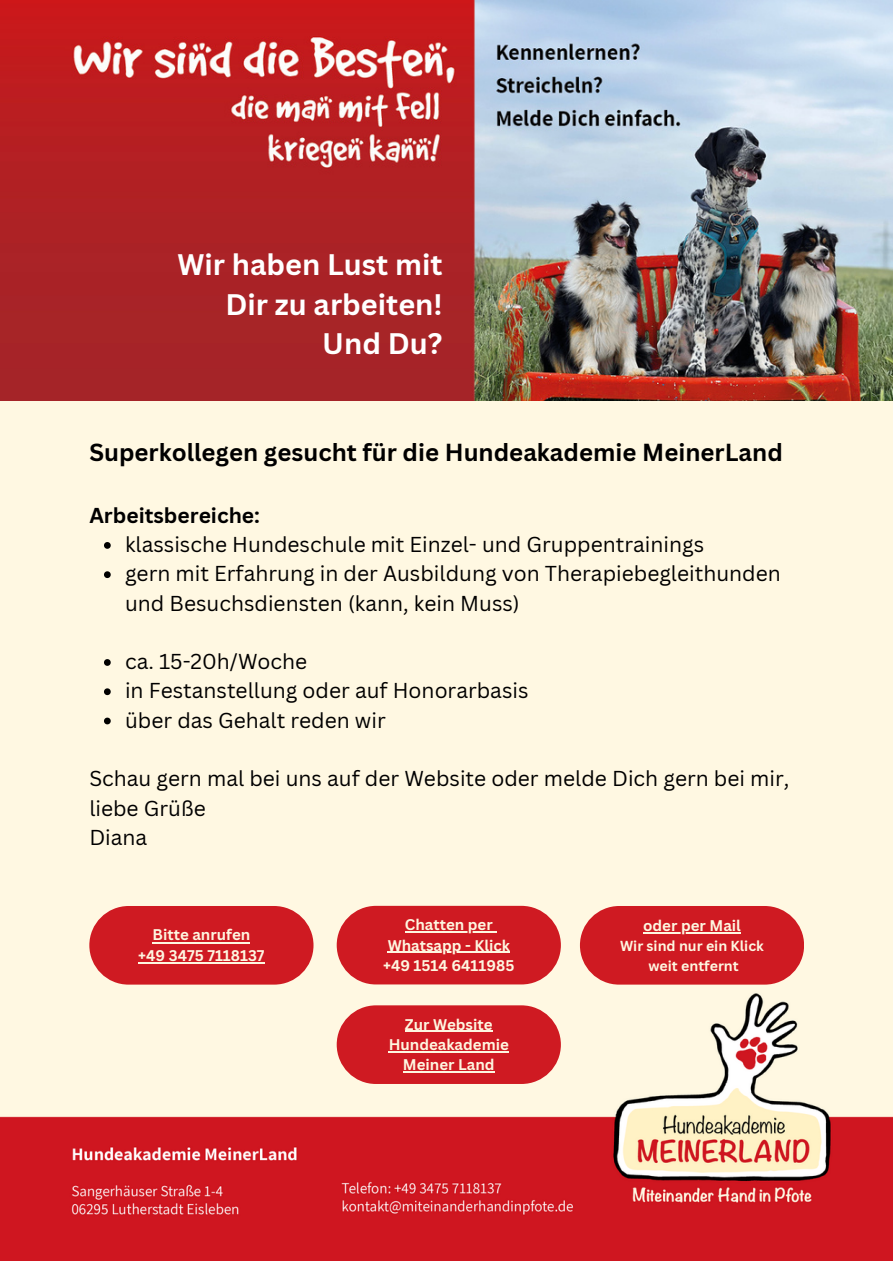
<style>
.page{position:relative;width:893px;height:1264px;background:#fff}
.page>*{position:absolute;margin:0;border:0;box-sizing:border-box;transform-origin:0 0}
.t1{font:700 28.95px "Canva Sans";color:#fff}
.t2{font:700 24px "Canva Sans";color:#000}
.t3{font:21px/29.2px "Canva Sans";color:#000}
.t4{font:700 21px "Canva Sans";color:#000}
.t5{font:700 15px/20.2px "Canva Sans";color:#fef7e1;text-align:center}
.t6{font:700 14.1px "Canva Sans";color:#fef7e1}
</style>
<div class="page">
<img style="left:0;top:0;width:892px;height:401px">
<img style="left:0;top:401px;width:892px;height:858px">
<svg style="left:104px;top:542px;width:7px;height:7px"></svg>
<svg style="left:104px;top:571px;width:7px;height:7px"></svg>
<svg style="left:104px;top:659px;width:7px;height:7px"></svg>
<svg style="left:104px;top:688px;width:7px;height:7px"></svg>
<svg style="left:104px;top:717px;width:7px;height:7px"></svg>
<div style="left:580px;top:906px;width:223px;height:78px;background:#cf1a22;border-radius:39px"></div>
<hr style="left:643px;top:932px;width:97px;height:1px;background:#fef7e1">
<div style="left:89px;top:906px;width:224px;height:78px;background:#cf1a22;border-radius:39px"></div>
<hr style="left:152px;top:941px;width:98px;height:2px;background:#fef7e1">
<hr style="left:138px;top:962px;width:126px;height:1px;background:#fef7e1">
<div style="left:337px;top:905px;width:223px;height:79px;background:#cf1a22;border-radius:39px"></div>
<hr style="left:405px;top:931px;width:87px;height:1px;background:#fef7e1">
<hr style="left:387px;top:951px;width:123px;height:1px;background:#fef7e1">
<div style="left:337px;top:1005px;width:223px;height:79px;background:#cf1a22;border-radius:39px"></div>
<hr style="left:405px;top:1030px;width:87px;height:2px;background:#fef7e1">
<hr style="left:388px;top:1051px;width:121px;height:1px;background:#fef7e1">
<hr style="left:403px;top:1071px;width:91px;height:1px;background:#fef7e1">
<p class="t1" style="left:177px;top:244px;width:267px">Wir haben Lust mit</p>
<p class="t1" style="left:225px;top:284px;width:218px">Dir zu arbeiten!</p>
<p class="t1" style="left:322px;top:323px;width:122px">Und Du?</p>
<p class="t2" style="left:89px;top:435px;width:695px">Superkollegen gesucht für die Hundeakademie MeinerLand</p>
<p class="t4" style="left:89px;top:500px;width:172px">Arbeitsbereiche:</p>
<p class="t3" style="left:125px;top:529px;width:580px">klassische Hundeschule mit Einzel- und Gruppentrainings</p>
<p class="t3" style="left:125px;top:558px;width:657px">gern mit Erfahrung in der Ausbildung von Therapiebegleithunden und Besuchsdiensten (kann, kein Muss)</p>
<p class="t3" style="left:125px;top:646px;width:184px">ca. 15-20h/Woche</p>
<p class="t3" style="left:125px;top:675px;width:405px">in Festanstellung oder auf Honorarbasis</p>
<p class="t3" style="left:125px;top:705px;width:262px">über das Gehalt reden wir</p>
<p class="t3" style="left:89px;top:763px;width:701px">Schau gern mal bei uns auf der Website oder melde Dich gern bei mir, liebe Grüße</p>
<p class="t3" style="left:89px;top:822px;width:59px">Diana</p>
<p class="t5" style="left:152px;top:924px;width:99px">Bitte anrufen</p>
<p class="t5" style="left:138px;top:944px;width:128px">+49 3475 7118137</p>
<p class="t5" style="left:405px;top:914px;width:89px">Chatten per</p>
<p class="t5" style="left:387px;top:934px;width:124px">Whatsapp - Klick</p>
<p class="t5" style="left:383px;top:954px;width:133px">+49 1514 6411985</p>
<p class="t5" style="left:405px;top:1013px;width:89px">Zur Website</p>
<p class="t5" style="left:388px;top:1034px;width:122px">Hundeakademie<br>Meiner Land</p>
<p class="t5" style="left:643px;top:914px;width:99px">oder per Mail</p>
<p class="t6" style="left:620px;top:935px;width:145px">Wir sind nur ein Klick</p>
<p class="t6" style="left:648px;top:955px;width:92px">weit entfernt</p>
</div>
